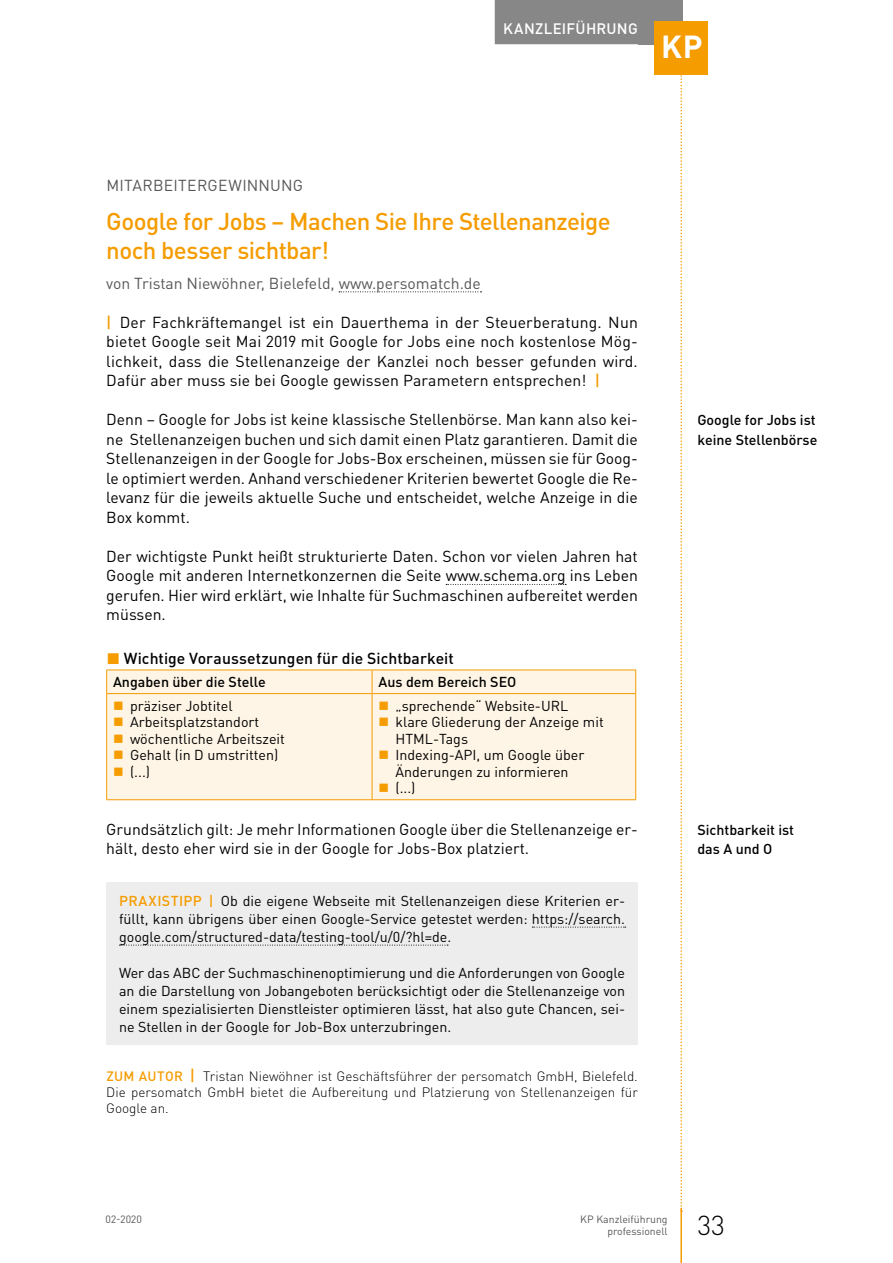
<style>
.page{position:relative;width:893px;height:1263px;background:#fff}
.page>*{position:absolute;margin:0;border:0;box-sizing:border-box;transform-origin:0 0}
.t1{font:700 31.5px "DIN Pro";color:#fff}
.t2{font:300 27px "DIN Pro";color:#000}
.t3{font:500 24px/28.5px "DIN Pro";letter-spacing:-.025em;color:#f59c00}
.t4{font:15.75px/19.5px "DIN Pro";color:#000;text-align:justify}
.t5{font:15.75px "DIN Pro";color:#575756}
.t6{font:500 15.75px "DIN Pro";letter-spacing:.005em;color:#000}
.t7{font:500 15px "DIN Pro";letter-spacing:.015em;color:#fff}
.t8{font:14.25px/16.5px "DIN Pro";color:#000}
.t9{font:500 14.25px/19.5px "DIN Pro";color:#000}
.t10{font:300 13.5px/15.8px "DIN Pro";color:#000;text-align:justify}
.t11{font:10.5px/12.8px "DIN Pro";color:#575756;text-align:right}
.s1{font-weight:500;color:#f59c00}
.s2{color:#f59c00}
.s3{font-weight:500;font-size:15.75px;color:#f59c00}
</style>
<div class="page">
<svg style="left:680px;top:74px;width:2px;height:1134px"></svg>
<div style="left:638px;top:0;width:44px;height:44px;background:#878787"></div>
<hr style="left:680px;top:1208px;width:2px;height:55px;background:#f59c00">
<div style="left:495px;top:0;width:151px;height:44px;background:#878787"></div>
<div style="left:655px;top:21px;width:53px;height:53px;background:#f59c00"></div>
<svg style="left:339px;top:291px;width:142px;height:1px"></svg>
<svg style="left:446px;top:584px;width:120px;height:1px"></svg>
<div style="left:107px;top:670px;width:528px;height:129px;background:#fef5e6"></div>
<hr style="left:106px;top:669px;width:266px;height:1px;background:#f59c00">
<svg style="left:106px;top:670px;width:1px;height:23px"></svg>
<hr style="left:372px;top:669px;width:264px;height:1px;background:#f59c00">
<svg style="left:372px;top:670px;width:1px;height:23px"></svg>
<svg style="left:635px;top:670px;width:1px;height:23px"></svg>
<hr style="left:106px;top:693px;width:266px;height:1px;background:#f59c00">
<hr style="left:106px;top:694px;width:1px;height:105px;background:#f59c00">
<hr style="left:372px;top:693px;width:264px;height:1px;background:#f59c00">
<hr style="left:372px;top:694px;width:1px;height:105px;background:#f59c00">
<hr style="left:635px;top:694px;width:1px;height:105px;background:#f59c00">
<hr style="left:106px;top:799px;width:266px;height:1px;background:#f59c00">
<hr style="left:372px;top:799px;width:264px;height:1px;background:#f59c00">
<div style="left:106px;top:882px;width:532px;height:163px;background:#ededed"></div>
<svg style="left:532px;top:927px;width:94px;height:1px"></svg>
<svg style="left:119px;top:945px;width:329px;height:1px"></svg>
<svg style="left:114px;top:701px;width:8px;height:9px"></svg>
<svg style="left:114px;top:718px;width:8px;height:8px"></svg>
<svg style="left:114px;top:734px;width:8px;height:9px"></svg>
<svg style="left:114px;top:751px;width:8px;height:8px"></svg>
<svg style="left:114px;top:767px;width:8px;height:9px"></svg>
<svg style="left:380px;top:701px;width:8px;height:9px"></svg>
<svg style="left:380px;top:718px;width:8px;height:8px"></svg>
<svg style="left:380px;top:751px;width:8px;height:8px"></svg>
<svg style="left:380px;top:784px;width:8px;height:8px"></svg>
<p class="t7" style="left:503px;top:18px;width:136px">Kanzleiführung</p>
<h1 class="t1" style="left:661px;top:26px;width:43px">KP</h1>
<p class="t5" style="left:106px;top:175px;width:198px">MITARBEITERGEWINNUNG</p>
<h3 class="t3" style="left:106px;top:206px;width:506px">Google for Jobs – Machen Sie I hre Stellenanzeige noch besser sichtbar!</h3>
<p class="t5" style="left:106px;top:272px;width:376px">von Tristan Niewöhner, Bielefeld, www.persomatch.de</p>
<p class="t4" style="left:106px;top:312px;width:533px"><span class="s1">|</span> Der Fachkräftemangel ist ein Dauerthema in der Steuerberatung. Nun bietet Google seit Mai 2019 mit Google for Jobs eine noch kostenlose Mög&shy;lichkeit, dass die Stellenanzeige der Kanzlei noch besser gefunden wird.<br>Dafür aber muss sie bei Google gewissen Parametern entsprechen! <span class="s1">|</span></p>
<p class="t4" style="left:106px;top:409px;width:533px">Denn – Google for Jobs ist keine klassische Stellenbörse. Man kann also kei&shy;ne Stellenanzeigen buchen und sich damit einen Platz garantieren. Damit die Stellenanzeigen in der Google for Jobs-Box erscheinen, müssen sie für Goog&shy;le optimiert werden. Anhand verschiedener Kriterien bewertet Google die Re&shy;levanz für die jeweils aktuelle Suche und entscheidet, welche Anzeige in die Box kommt.</p>
<p class="t4" style="left:106px;top:546px;width:533px">Der wichtigste Punkt heißt strukturierte Daten. Schon vor vielen Jahren hat Google mit anderen Internetkonzernen die Seite www.schema.org ins Leben gerufen. Hier wird erklärt, wie Inhalte für Suchmaschinen aufbereitet werden müssen.</p>
<p class="t6" style="left:107px;top:647px;width:349px"><span class="s2">◼</span> Wichtige Voraussetzungen für die Sichtbarkeit</p>
<p class="t9" style="left:113px;top:672px;width:154px">Angaben über die Stelle</p>
<p class="t9" style="left:378px;top:672px;width:139px">Aus dem Bereich SEO</p>
<p class="t8" style="left:130px;top:697px;width:156px">präziser Jobtitel<br>Arbeitsplatzstandort wöchentliche Arbeitszeit<br>Gehalt (in D umstritten) (...)</p>
<p class="t8" style="left:395px;top:697px;width:210px">„sprechende“ Website-URL klare Gliederung der Anzeige mit<br>HTML-Tags<br>Indexing-API, um Google über<br>Änderungen zu informieren<br>(...)</p>
<p class="t4" style="left:106px;top:819px;width:533px">Grundsätzlich gilt: Je mehr Informationen Google über die Stellenanzeige er&shy;hält, desto eher wird sie in der Google for Jobs-Box platziert.</p>
<p class="t8" style="left:119px;top:891px;width:507px;line-height:18px;text-align:justify"><span class="s1">PRAXISTI PP |</span> Ob die eigene Webseite mit Stellenanzeigen diese Kriterien er&shy;füllt, kann übrigens über einen Google-Service getestet werden: https://search. google.com/structured-data/testing-tool/u/0/?hl=de.</p>
<p class="t8" style="left:119px;top:963px;width:508px;line-height:18px;text-align:justify">Wer das ABC der Suchmaschinenoptimierung und die Anforderungen von Google an die Darstellung von Jobangeboten berücksichtigt oder die Stellenanzeige von einem spezialisierten Dienstleister optimieren lässt, hat also gute Chancen, sei&shy;ne Stellen in der Google for Job-Box unterzubringen.</p>
<p class="t10" style="left:106px;top:1068px;width:533px"><span class="s1">ZU M AUTOR</span> <span class="s3">|</span> Tristan Niewöhner ist Geschäftsführer der persomatch GmbH, Bielefeld.<br>Die persomatch GmbH bietet die Aufbereitung und Platzierung von Stellenanzeigen für Google an.</p>
<p class="t9" style="left:697px;top:410px;width:121px">Google for Jobs ist keine Stellenbörse</p>
<p class="t9" style="left:697px;top:819px;width:98px">Sichtbarkeit ist das A und O</p>
<p class="t11" style="left:106px;top:1212px;width:38px">02-2020</p>
<p class="t11" style="left:580px;top:1212px;width:89px">KP Kanzleiführung professionell</p>
<h2 class="t2" style="left:697px;top:1207px;width:29px">33</h2>
</div>
